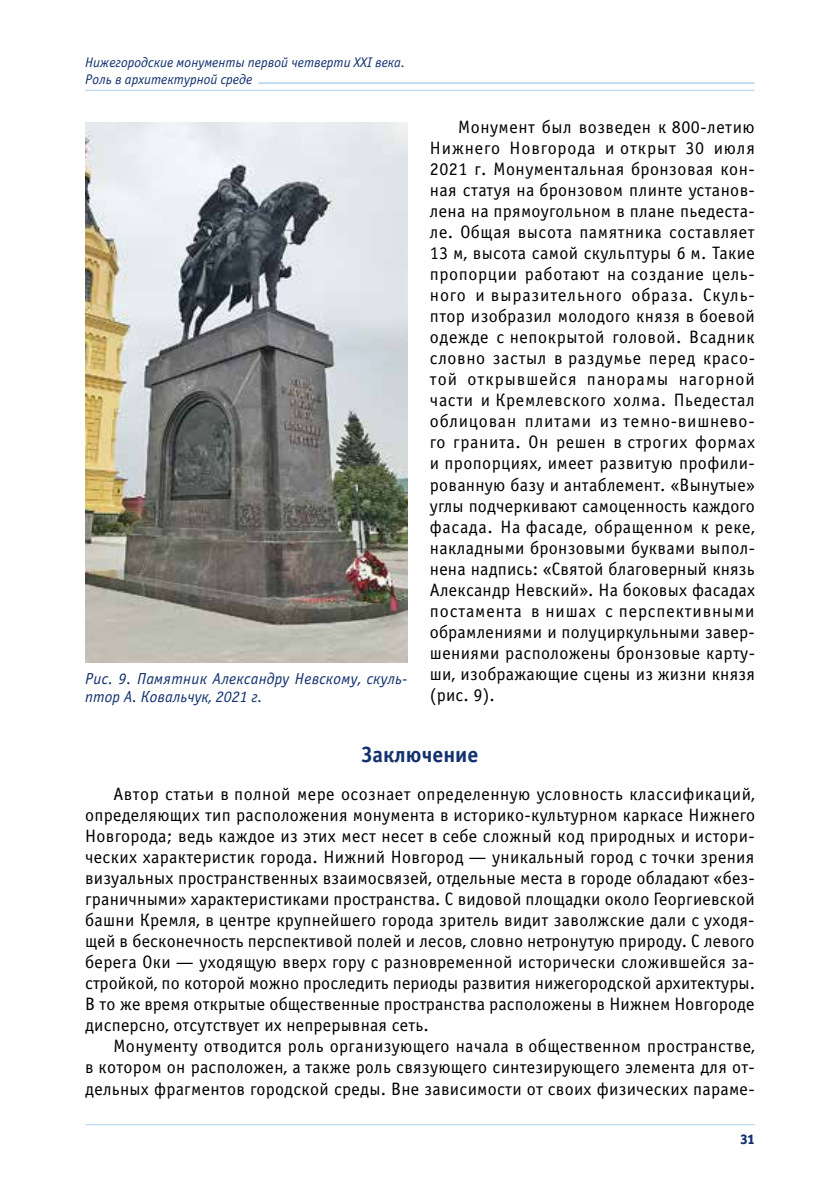
<style>
.page{position:relative;width:840px;height:1191px;background:#fff}
.page>*{position:absolute;margin:0;border:0;box-sizing:border-box;transform-origin:0 0}
.t1{font:700 22px "Officina Sans C";color:#12316e}
.t2{font:18px/21px "Officina Sans C";letter-spacing:.015em;color:#000;text-align:justify}
.t3{font:italic 16px/18px "Officina Sans C";letter-spacing:.015em;color:#12316e}
.t4{font:italic 14px/16.8px "Officina Sans C";color:#12316e}
.t5{font:14px "Officina Sans Extra Bold C";color:#12316e}
</style>
<div class="page">
<img style="left:85px;top:122px;width:322px;height:540px">
<hr style="left:85px;top:90px;width:668px;height:1px;background:#add1ef">
<hr style="left:259px;top:82px;width:494px;height:2px;background:#add1ef">
<hr style="left:86px;top:1124px;width:668px;height:1px;background:#add1ef">
<p class="t4" style="left:85px;top:54px;width:321px">Нижегородские монументы первой четверти XXI века.<br>Роль в архитектурной среде</p>
<p class="t3" style="left:85px;top:670px;width:323px">Рис. 9. Памятник Александру Невскому, скуль&shy;птор А. Ковальчук, 2021 г.</p>
<p class="t2" style="left:429px;top:116px;width:326px;text-indent:28px">Монумент был возведен к 800-летию Нижнего Новгорода и открыт 30 июля 2021 г. Монументальная бронзовая кон&shy;ная статуя на бронзовом плинте установ&shy;лена на прямоугольном в плане пьедеста&shy;ле. Общая высота памятника составляет 13 м, высота самой скульптуры 6 м. Такие пропорции работают на создание цель&shy;ного и выразительного образа. Скуль&shy;птор изобразил молодого князя в боевой одежде с непокрытой головой. Всадник словно застыл в раздумье перед красо&shy;той открывшейся панорамы нагорной части и Кремлевского холма. Пьедестал облицован плитами из темно-вишнево&shy;го гранита. Он решен в строгих формах и пропорциях, имеет развитую профили&shy;рованную базу и антаблемент. «Вынутые» углы подчеркивают самоценность каждого фасада. На фасаде, обращенном к реке, накладными бронзовыми буквами выпол&shy;нена надпись: «Святой благоверный князь Александр Невский». На боковых фасадах постамента в нишах с перспективными обрамлениями и полуциркульными завер&shy;шениями расположены бронзовые карту&shy;ши, изображающие сцены из жизни князя (рис. 9).</p>
<p class="t1" style="left:361px;top:742px;width:118px">Заключение</p>
<p class="t2" style="left:85px;top:783px;width:671px;text-indent:28px">Автор статьи в полной мере осознает определенную условность классификаций, определяющих тип расположения монумента в историко-культурном каркасе Нижнего Новгорода; ведь каждое из этих мест несет в себе сложный код природных и истори&shy;ческих характеристик города. Нижний Новгород — уникальный город с точки зрения визуальных пространственных взаимосвязей, отдельные места в городе обладают «без&shy;граничными» характеристиками пространства. С видовой площадки около Георгиевской башни Кремля, в центре крупнейшего города зритель видит заволжские дали с уходя&shy;щей в бесконечность перспективой полей и лесов, словно нетронутую природу. С левого берега Оки — уходящую вверх гору с разновременной исторически сложившейся за&shy;стройкой, по которой можно проследить периоды развития нижегородской архитектуры.<br>В то же время открытые общественные пространства расположены в Нижнем Новгороде дисперсно, отсутствует их непрерывная сеть.</p>
<p class="t2" style="left:85px;top:1036px;width:671px;text-indent:28px">Монументу отводится роль организующего начала в общественном пространстве, в котором он расположен, а также роль связующего синтезирующего элемента для от&shy;дельных фрагментов городской среды. Вне зависимости от своих физических параме-</p>
<p class="t5" style="left:739px;top:1130px;width:16px">31</p>
</div>
